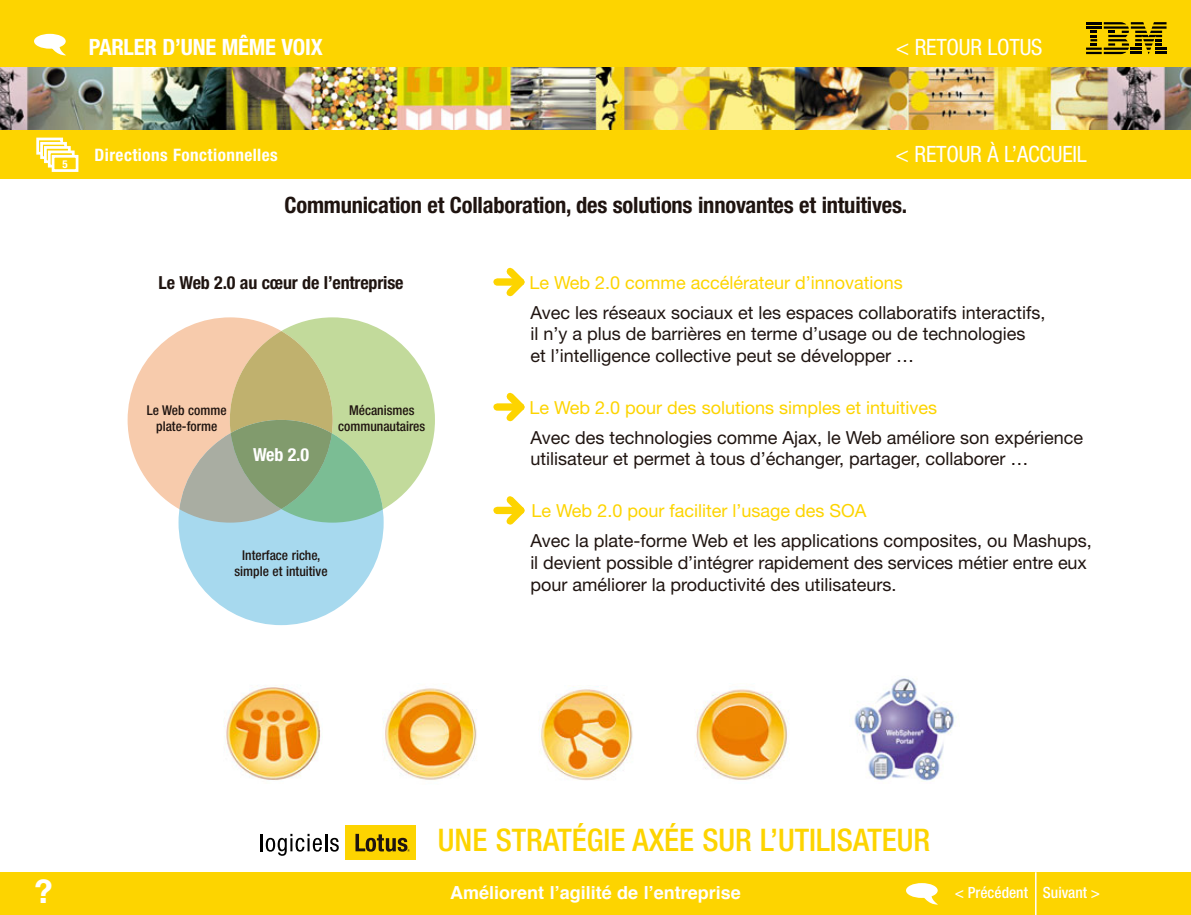
<style>
.page{position:relative;width:1191px;height:915px;background:#fff}
.page>*{position:absolute;margin:0;border:0;box-sizing:border-box;transform-origin:0 0}
.t1{font:700 32.55px "Helvetica Neue";color:#fff}
.t2{font:500 condensed 31.2px "Helvetica Neue";color:#fdd400}
.t3{font:700 condensed 22.5px "Helvetica Neue";letter-spacing:-.01em;color:#1f1410}
.t4{font:condensed 22.5px "Helvetica Neue";letter-spacing:-.01em;color:#fff}
.t5{font:700 condensed 22.5px "Helvetica Neue";letter-spacing:-.01em;color:#fff}
.t6{font:18px/30.2px "Helvetica Neue";color:#1f1410}
.t7{font:700 18px "Helvetica";color:#fff}
.t8{font:700 condensed 18px "Helvetica Neue";letter-spacing:-.01em;color:#1f1410}
.t9{font:700 condensed 18px "Helvetica Neue";color:#fff}
.t10{font:700 condensed 17.1px "Helvetica Neue";letter-spacing:.025em;color:#fff}
.t11{font:500 condensed 15.45px "Helvetica Neue";color:#fff}
.t12{font:500 condensed 13.5px/16.2px "Helvetica Neue";color:#1f1410;text-align:center}
.t13{font:700 condensed 10.95px "Helvetica Neue";color:#fff}
.s1{color:#fdd400}
</style>
<div class="page">
<div style="left:0;top:0;width:1191px;height:179px;background:#fdd400"></div>
<svg style="left:1086px;top:22px;width:80px;height:32px"></svg>
<div style="left:0;top:872px;width:1191px;height:42px;background:#fdd400"></div>
<div style="left:34px;top:34px;width:32px;height:15px;background:#fff;border-radius:50%"></div>
<svg style="left:49px;top:43px;width:17px;height:13px"></svg>
<img style="left:0;top:67px;width:1191px;height:63px">
<div style="left:38px;top:139px;width:24px;height:14px;background:#fdd60d"></div>
<div style="left:36px;top:137px;width:27px;height:17px;border:3px solid #fff"></div>
<div style="left:40px;top:142px;width:27px;height:17px;border:3px solid #fff"></div>
<div style="left:44px;top:146px;width:27px;height:17px;border:3px solid #fff"></div>
<div style="left:49px;top:152px;width:24px;height:14px;background:#fdd713"></div>
<div style="left:48px;top:150px;width:27px;height:17px;border:3px solid #fff"></div>
<div style="left:53px;top:156px;width:24px;height:14px;background:#fdd400"></div>
<div style="left:52px;top:155px;width:26px;height:17px;border:3px solid #fff"></div>
<svg style="left:493px;top:267px;width:32px;height:30px"></svg>
<svg style="left:493px;top:392px;width:32px;height:30px"></svg>
<svg style="left:493px;top:496px;width:32px;height:29px"></svg>
<hr style="left:1035px;top:871px;width:1px;height:43px;background:#fff">
<div style="left:906px;top:882px;width:31px;height:15px;background:#fff;border-radius:50%"></div>
<svg style="left:921px;top:891px;width:17px;height:13px"></svg>
<div style="left:178px;top:420px;width:206px;height:205px;background:#a7d9ee;border-radius:50%"></div>
<svg style="left:128px;top:317px;width:307px;height:205px"></svg>
<img style="left:224px;top:684px;width:97px;height:96px">
<img style="left:694px;top:689px;width:95px;height:91px">
<img style="left:538px;top:686px;width:95px;height:95px">
<img style="left:382px;top:688px;width:95px;height:92px">
<img style="left:854px;top:678px;width:103px;height:104px">
<div style="left:345px;top:825px;width:71px;height:35px;background:#fdd400"></div>
<svg style="left:261px;top:833px;width:78px;height:22px"></svg>
<svg style="left:355px;top:833px;width:55px;height:18px"></svg>
<p class="t5" style="left:89px;top:39px;width:235px">PARLER D’UNE MÊME VOIX</p>
<p class="t4" style="left:895px;top:39px;width:148px">&lt; RETOUR LOTUS</p>
<p class="t13" style="left:62px;top:160px;width:7px">5</p>
<p class="t10" style="left:95px;top:149px;width:185px">Directions Fonctionnelles</p>
<p class="t4" style="left:895px;top:145px;width:193px">&lt; RETOUR À L’ACCUEIL</p>
<p class="t3" style="left:284px;top:197px;width:624px">Communication et Collaboration, des solutions innovantes et intuitives.</p>
<p class="t8" style="left:159px;top:276px;width:246px">Le Web 2.0 au cœur de l’entreprise</p>
<p class="t6" style="left:529px;top:269px;width:517px"><span class="s1">Le Web 2.0 comme accélérateur d’innovations<br></span>Avec les réseaux sociaux et les espaces collaboratifs interactifs,</p>
<p class="t6" style="left:530px;top:325px;width:496px;line-height:21.6px">il n’y a plus de barrières en terme d’usage ou de technologies et l’intelligence collective peut se développer …</p>
<p class="t6" style="left:529px;top:394px;width:555px"><span class="s1">Le Web 2.0 pour des solutions simples et intuitives<br></span>Avec des technologies comme Ajax, le Web améliore son expérience</p>
<p class="t6" style="left:530px;top:445px;width:499px">utilisateur et permet à tous d’échanger, partager, collaborer …</p>
<p class="t6" style="left:530px;top:497px;width:563px"><span class="s1">Le Web 2.0 pour faciliter l’usage des SOA<br></span>Avec la plate-forme Web et les applications composites, ou Mashups,</p>
<p class="t6" style="left:530px;top:553px;width:558px;line-height:21.6px">il devient possible d’intégrer rapidement des services métier entre eux pour améliorer la productivité des utilisateurs.</p>
<p class="t12" style="left:338px;top:403px;width:89px">Mécanismes communautaires</p>
<p class="t12" style="left:147px;top:403px;width:81px">Le Web comme plate-forme</p>
<p class="t9" style="left:253px;top:448px;width:57px">Web 2.0</p>
<p class="t12" style="left:234px;top:548px;width:95px">Interface riche, simple et intuitive</p>
<p class="t1" style="left:35px;top:879px;width:20px">?</p>
<p class="t2" style="left:438px;top:828px;width:494px">UNE STRATÉGIE AXÉE SUR L’UTILISATEUR</p>
<p class="t7" style="left:450px;top:884px;width:292px">Améliorent l’agilité de l’entreprise</p>
<p class="t11" style="left:955px;top:886px;width:147px">&lt; Précédent Suivant &gt;</p>
</div>
